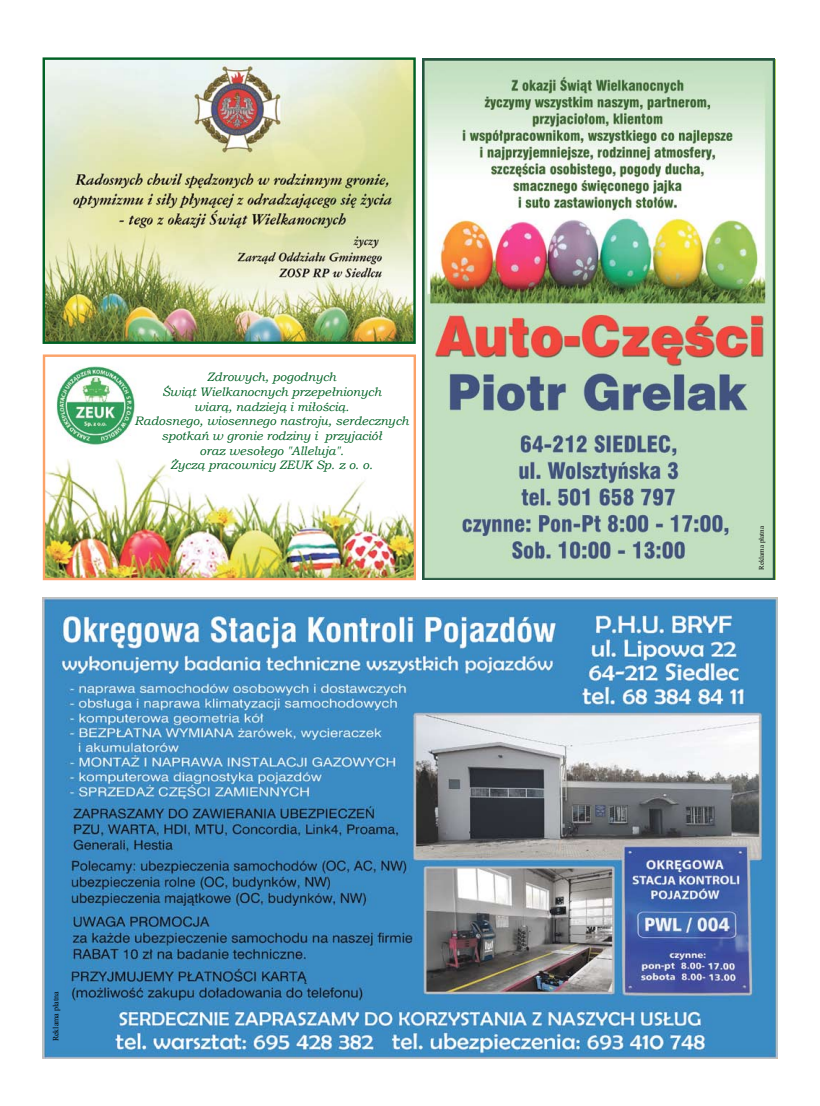
<style>
.page{position:relative;width:820px;height:1106px;background:#fff}
.page>*{position:absolute;margin:0;border:0;box-sizing:border-box;transform-origin:0 0}
.t1{font:italic 12.2px/14.7px "Bookman Old Style";color:#006124;text-align:center}
.t2{font:8px "Times New Roman";color:#000}
.t3{font:7px "Times New Roman";color:#000}
</style>
<div class="page">
<img style="left:422px;top:59px;width:352px;height:520px">
<img style="left:46px;top:366px;width:367px;height:211px">
<div style="left:43px;top:354px;width:373px;height:226px;border:2px solid #fba268"></div>
<img style="left:46px;top:60px;width:366px;height:281px">
<div style="left:43px;top:57px;width:372px;height:287px;border:2px solid #006124"></div>
<img style="left:43px;top:597px;width:734px;height:461px">
<p class="t1" style="left:134px;top:369px;width:275px">Zdrowych, pogodnych<br>Świąt Wielkanocnych przepełnionych<br>wiarą, nadzieją i miłością.<br>Radosnego, wiosennego nastroju, serdecznych spotkań w gronie rodziny i przyjaciół<br>oraz wesołego "Alleluja".<br>Życzą pracownicy ZEUK Sp. z o. o.</p>
<p class="t2" style="left:50px;top:1041px;width:51px;rotate:-90deg">Reklama płatna</p>
<p class="t3" style="left:756px;top:570px;width:45px;rotate:-90deg">Reklama płatna</p>
</div>
